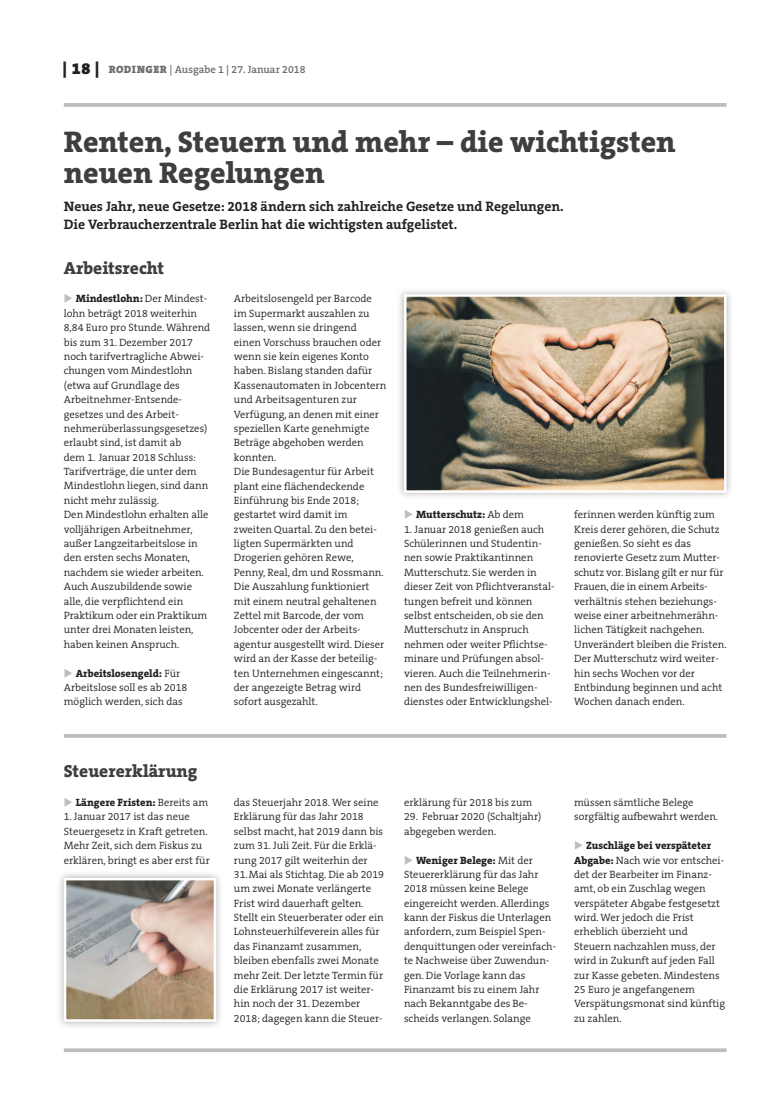
<style>
.page{position:relative;width:762px;height:1117px;background:#fff}
.page>*{position:absolute;margin:0;border:0;box-sizing:border-box;transform-origin:0 0}
.t1{font:800 30px/31.2px "The Serif B W8";color:#3e3e3f}
.t2{font:800 17.5px "The Serif B W8";color:#3e3e3f}
.t3{font:900 16.25px "The Serif B W9";color:#231f20}
.t4{font:15px "The Serif B W5 Plain";color:#6c6d70}
.t5{font:700 13.75px/17.5px "The Serif B W7";color:#231f20}
.t6{font:300 10.62px/14.4px "The Serif B W4";color:#231f20}
.t7{font:800 10.62px "The Serif B W8";color:#231f20}
.t8{font:600 10.62px "The Serif B W6";color:#6c6d70}
.s1{font-family:"The Serif B W8";font-weight:800;color:#231f20}
.s2{font-family:"The Serif B W8";font-weight:800}
.s3{font-family:"The Serif B W9";font-weight:900}
.s4{color:#bcbdc0}
.s5{font-family:"The Serif B W4";font-weight:300}
</style>
<div class="page">
<div style="left:396px;top:287px;width:338px;height:213px;background:#231f20;opacity:.35"></div>
<img style="left:407px;top:297px;width:316px;height:192px">
<div style="left:404px;top:294px;width:322px;height:198px;border:2px solid #fff"></div>
<div style="left:56px;top:870px;width:168px;height:159px;background:#231f20;opacity:.35"></div>
<img style="left:67px;top:880px;width:146px;height:138px">
<div style="left:64px;top:877px;width:152px;height:144px;border:2px solid #fff"></div>
<hr style="left:64px;top:734px;width:662px;height:3px;background:#bcbdc0">
<hr style="left:64px;top:1048px;width:662px;height:3px;background:#bcbdc0">
<hr style="left:64px;top:103px;width:662px;height:4px;background:#bcbdc0">
<h3 class="t4" style="left:64px;top:58px;width:243px"><span class="s1">| 2 |</span> <span class="s2">FÜLLSEITEN</span> Land Brandenburg</h3>
<h3 class="t3" style="left:63px;top:57px;width:38px">| 18 |</h3>
<p class="t8" style="left:109px;top:63px;width:198px"><span class="s3">RODINGER</span> | Ausgabe 1 | 27. Januar 2018</p>
<h1 class="t1" style="left:64px;top:126px;width:613px">Renten, Steuern und mehr – die wichtigsten neuen Regelungen</h1>
<p class="t5" style="left:64px;top:198px;width:501px">Neues Jahr, neue Gesetze: 2018 ändern sich zahlreiche Gesetze und Regelungen.<br>Die Verbraucherzentrale Berlin hat die wichtigsten aufgelistet.</p>
<h2 class="t2" style="left:64px;top:256px;width:102px">Arbeitsrecht</h2>
<p class="t7" style="left:64px;top:292px;width:145px"><span class="s4">◆</span> Mindestlohn: <span class="s5">Der Mindest-</span></p>
<p class="t6" style="left:64px;top:306px;width:148px">lohn beträgt 2018 weiterhin<br>8,84 Euro pro Stunde. Während bis zum 31. Dezember 2017 noch tarifvertragliche Abwei&shy;chungen vom Mindestlohn (etwa auf Grundlage des<br>Arbeitnehmer-Entsende&shy;gesetzes und des Arbeit&shy;nehmerüberlassungsgesetzes) erlaubt sind, ist damit ab<br>dem 1. Januar 2018 Schluss:<br>Tarifverträge, die unter dem<br>Mindestlohn liegen, sind dann nicht mehr zulässig.<br>Den Mindestlohn erhalten alle volljährigen Arbeitnehmer, außer Langzeitarbeitslose in den ersten sechs Monaten, nachdem sie wieder arbeiten.<br>Auch Auszubildende sowie alle, die verpflichtend ein<br>Praktikum oder ein Praktikum unter drei Monaten leisten, haben keinen Anspruch.</p>
<p class="t7" style="left:64px;top:665px;width:118px"><span class="s4">◆</span> Arbeitslosengeld: <span class="s5">Für</span></p>
<p class="t6" style="left:64px;top:680px;width:125px">Arbeitslose soll es ab 2018 möglich werden, sich das</p>
<h2 class="t2" style="left:64px;top:759px;width:135px">Steuererklärung</h2>
<p class="t7" style="left:64px;top:795px;width:146px"><span class="s4">◆</span> Längere Fristen: <span class="s5">Bereits am</span></p>
<p class="t6" style="left:64px;top:809px;width:147px">1. Januar 2017 ist das neue<br>Steuergesetz in Kraft getreten.<br>Mehr Zeit, sich dem Fiskus zu erklären, bringt es aber erst für</p>
<p class="t6" style="left:234px;top:292px;width:154px">Arbeitslosengeld per Barcode im Supermarkt auszahlen zu lassen, wenn sie dringend einen Vorschuss brauchen oder wenn sie kein eigenes Konto haben. Bislang standen dafür<br>Kassenautomaten in Jobcentern und Arbeitsagenturen zur<br>Verfügung, an denen mit einer speziellen Karte genehmigte<br>Beträge abgehoben werden konnten.<br>Die Bundesagentur für Arbeit plant eine flächendeckende<br>Einführung bis Ende 2018; gestartet wird damit im zweiten Quartal. Zu den betei&shy;ligten Supermärkten und<br>Drogerien gehören Rewe,<br>Penny, Real, dm und Rossmann.<br>Die Auszahlung funktioniert mit einem neutral gehaltenen<br>Zettel mit Barcode, der vom<br>Jobcenter oder der Arbeits&shy;agentur ausgestellt wird. Dieser wird an der Kasse der beteilig&shy;ten Unternehmen eingescannt; der angezeigte Betrag wird sofort ausgezahlt.</p>
<p class="t7" style="left:404px;top:507px;width:122px"><span class="s4">◆</span> Mutterschutz: <span class="s5">Ab dem</span></p>
<p class="t6" style="left:404px;top:522px;width:152px">1. Januar 2018 genießen auch<br>Schülerinnen und Studentin&shy;nen sowie Praktikantinnen<br>Mutterschutz. Sie werden in dieser Zeit von Pflichtveranstal&shy;tungen befreit und können selbst entscheiden, ob sie den<br>Mutterschutz in Anspruch nehmen oder weiter Pflichtse&shy;minare und Prüfungen absol&shy;vieren. Auch die Teilnehmerin&shy;nen des Bundesfreiwilligen&shy;dienstes oder Entwicklungshel-</p>
<p class="t6" style="left:574px;top:507px;width:154px">ferinnen werden künftig zum<br>Kreis derer gehören, die Schutz genießen. So sieht es das renovierte Gesetz zum Mutter&shy;schutz vor. Bislang gilt er nur für<br>Frauen, die in einem Arbeits&shy;verhältnis stehen beziehungs&shy;weise einer arbeitnehmerähn&shy;lichen Tätigkeit nachgehen.<br>Unverändert bleiben die Fristen.<br>Der Mutterschutz wird weiter&shy;hin sechs Wochen vor der<br>Entbindung beginnen und acht<br>Wochen danach enden.</p>
<p class="t6" style="left:234px;top:795px;width:151px">das Steuerjahr 2018. Wer seine<br>Erklärung für das Jahr 2018 selbst macht, hat 2019 dann bis zum 31. Juli Zeit. Für die Erklä&shy;rung 2017 gilt weiterhin der</p>
<p class="t6" style="left:234px;top:867px;width:152px">31. Mai als Stichtag. Die ab 2019 um zwei Monate verlängerte<br>Frist wird dauerhaft gelten.<br>Stellt ein Steuerberater oder ein<br>Lohnsteuerhilfeverein alles für das Finanzamt zusammen, bleiben ebenfalls zwei Monate mehr Zeit. Der letzte Termin für die Erklärung 2017 ist weiter&shy;hin noch der 31. Dezember<br>2018; dagegen kann die Steuer-</p>
<p class="t6" style="left:404px;top:795px;width:130px">erklärung für 2018 bis zum</p>
<p class="t6" style="left:404px;top:809px;width:139px">29. Februar 2020 (Schaltjahr) abgegeben werden.</p>
<p class="t7" style="left:404px;top:852px;width:130px"><span class="s4">◆</span> Weniger Belege: <span class="s5">Mit der</span></p>
<p class="t6" style="left:404px;top:867px;width:154px">Steuererklärung für das Jahr<br>2018 müssen keine Belege eingereicht werden. Allerdings kann der Fiskus die Unterlagen anfordern, zum Beispiel Spen&shy;denquittungen oder vereinfach&shy;te Nachweise über Zuwendun&shy;gen. Die Vorlage kann das<br>Finanzamt bis zu einem Jahr nach Bekanntgabe des Be&shy;scheids verlangen. Solange</p>
<p class="t6" style="left:574px;top:795px;width:146px">müssen sämtliche Belege sorgfältig aufbewahrt werden.</p>
<p class="t7" style="left:574px;top:838px;width:138px"><span class="s4">◆</span> Zuschläge bei verspäteter</p>
<p class="t6" style="left:574px;top:852px;width:153px"><span class="s2">Abgabe:</span> Nach wie vor entschei&shy;det der Bearbeiter im Finanz&shy;amt, ob ein Zuschlag wegen verspäteter Abgabe festgesetzt wird. Wer jedoch die Frist erheblich überzieht und<br>Steuern nachzahlen muss, der wird in Zukunft auf jeden Fall zur Kasse gebeten. Mindestens<br>25 Euro je angefangenem<br>Verspätungsmonat sind künftig zu zahlen.</p>
</div>
